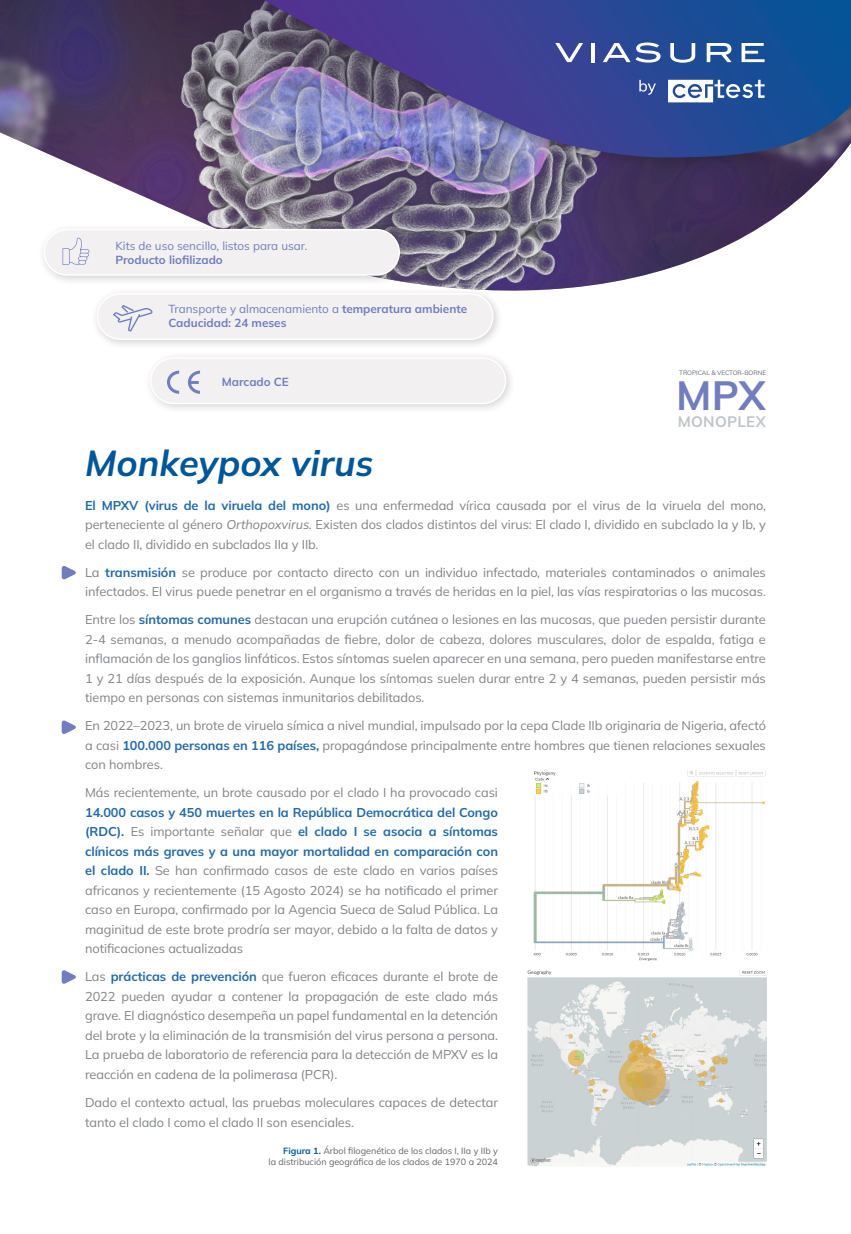
<style>
.page{position:relative;width:851px;height:1234px;background:#fff}
.page>*{position:absolute;margin:0;border:0;box-sizing:border-box;transform-origin:0 0}
.Titulo{font:700 40.65px "Mulish";color:#717dbd}
.Titulo-2{font:italic 700 36px "Mulish";color:#015698}
.Titulo-3{font:700 15.15px "Mulish";letter-spacing:.015em;color:#c0c5c9}
.Texto_general{font:12.75px/19.5px "Mulish";letter-spacing:-.005em;color:#808285;text-align:justify}
.t1{font:11.7px "Mulish";color:#717dbd}
.t2{font:700 11.7px "Mulish";color:#717dbd}
.Referencias{font:9px/10.8px "Mulish";color:#636366;text-align:right}
.t3{font:6.3px "Mulish";letter-spacing:-.01em;color:#666b70}
.s1{font-weight:700}
.s2{font-weight:700;color:#246aa7}
.s3{font-style:italic}
.s4{font-weight:700;color:#015698}
</style>
<div class="page">
<img style="left:0;top:0;width:828px;height:291px">
<div style="left:235px;top:0;width:615px;height:171px;background:#231f20;opacity:.3"></div>
<svg style="left:264px;top:0;width:586px;height:157px;background:#465598"></svg>
<svg style="left:668px;top:80px;width:96px;height:22px"></svg>
<svg style="left:639px;top:80px;width:16px;height:15px"></svg>
<svg style="left:555px;top:43px;width:28px;height:19px"></svg>
<hr style="left:591px;top:43px;width:3px;height:19px;background:#fff">
<svg style="left:602px;top:43px;width:58px;height:20px"></svg>
<svg style="left:670px;top:43px;width:25px;height:20px"></svg>
<svg style="left:706px;top:43px;width:25px;height:19px"></svg>
<svg style="left:741px;top:43px;width:23px;height:19px"></svg>
<div style="left:38px;top:223px;width:372px;height:63px;background:#231f20;opacity:.2"></div>
<div style="left:44px;top:230px;width:355px;height:45px;background:#f2f0f0;border-radius:23px"></div>
<div style="left:44px;top:229px;width:356px;height:47px;border:2px solid #fff;border-radius:23px"></div>
<svg style="left:62px;top:237px;width:27px;height:28px"></svg>
<div style="left:91px;top:287px;width:412px;height:63px;background:#231f20;opacity:.2"></div>
<div style="left:97px;top:294px;width:395px;height:45px;background:#f2f0f0;border-radius:23px"></div>
<div style="left:97px;top:293px;width:396px;height:47px;border:2px solid #fff;border-radius:23px"></div>
<svg style="left:113px;top:305px;width:40px;height:26px"></svg>
<div style="left:144px;top:351px;width:372px;height:63px;background:#231f20;opacity:.2"></div>
<div style="left:151px;top:358px;width:354px;height:45px;background:#f2f0f0;border-radius:23px"></div>
<div style="left:150px;top:357px;width:356px;height:47px;border:2px solid #fff;border-radius:23px"></div>
<svg style="left:167px;top:370px;width:12px;height:24px"></svg>
<svg style="left:188px;top:370px;width:12px;height:24px"></svg>
<svg style="left:62px;top:566px;width:14px;height:14px"></svg>
<svg style="left:62px;top:720px;width:14px;height:14px"></svg>
<svg style="left:62px;top:970px;width:14px;height:14px"></svg>
<img style="left:533px;top:770px;width:233px;height:191px">
<img style="left:527px;top:969px;width:241px;height:198px">
<p class="t1" style="left:115px;top:238px;width:193px">Kits de uso sencillo, listos para usar.</p>
<p class="t2" style="left:115px;top:252px;width:109px">Producto liofilizado</p>
<p class="t1" style="left:168px;top:301px;width:300px">Transporte y almacenamiento a <span class="s1">temperatura ambiente</span></p>
<p class="t2" style="left:168px;top:315px;width:119px">Caducidad: 24 meses</p>
<p class="t2" style="left:222px;top:373px;width:69px">Marcado CE</p>
<p class="Titulo-2" style="left:85px;top:439px;width:290px">Monkeypox virus</p>
<p class="t3" style="left:679px;top:368px;width:88px">TROPICAL &amp; VECTOR-BORNE</p>
<p class="Titulo" style="left:676px;top:367px;width:91px">MPX</p>
<p class="Titulo-3" style="left:677px;top:411px;width:90px">MONOPLEX</p>
<p class="Texto_general" style="left:85px;top:495px;width:682px"><span class="s2">El MPXV (virus de la viruela del mono)</span> es una enfermedad vírica causada por el virus de la viruela del mono, perteneciente al género <span class="s3">Orthopoxvirus.</span> Existen dos clados distintos del virus: El clado I, dividido en subclado Ia y Ib, y el clado II, dividido en subclados IIa y IIb.</p>
<p class="Texto_general" style="left:85px;top:562px;width:682px">La <span class="s2">transmisión</span> se produce por contacto directo con un individuo infectado, materiales contaminados o animales infectados. El virus puede penetrar en el organismo a través de heridas en la piel, las vías respiratorias o las mucosas.</p>
<p class="Texto_general" style="left:85px;top:609px;width:682px">Entre los <span class="s2">síntomas comunes</span> destacan una erupción cutánea o lesiones en las mucosas, que pueden persistir durante 2-4 semanas, a menudo acompañadas de fiebre, dolor de cabeza, dolores musculares, dolor de espalda, fatiga e inflamación de los ganglios linfáticos. Estos síntomas suelen aparecer en una semana, pero pueden manifestarse entre 1 y 21 días después de la exposición. Aunque los síntomas suelen durar entre 2 y 4 semanas, pueden persistir más tiempo en personas con sistemas inmunitarios debilitados.</p>
<p class="Texto_general" style="left:85px;top:715px;width:682px">En 2022–2023, un brote de viruela símica a nivel mundial, impulsado por la cepa Clade IIb originaria de Nigeria, afectó a casi <span class="s2">100.000 personas en 116 países,</span> propagándose principalmente entre hombres que tienen relaciones sexuales con hombres.</p>
<p class="Texto_general" style="left:85px;top:782px;width:414px">Más recientemente, un brote causado por el clado I ha provocado casi <span class="s2">14.000 casos y 450 muertes en la República Democrática del Congo (RDC).</span> Es importante señalar que <span class="s2">el clado I se asocia a síntomas clínicos más graves y a una mayor mortalidad en comparación con el clado II.</span> Se han confirmado casos de este clado en varios países africanos y recientemente (15 Agosto 2024) se ha notificado el primer caso en Europa, confirmado por la Agencia Sueca de Salud Pública. La maginitud de este brote prodría ser mayor, debido a la falta de datos y notificaciones actualizadas</p>
<p class="Texto_general" style="left:85px;top:966px;width:414px">Las <span class="s2">prácticas de prevención</span> que fueron eficaces durante el brote de 2022 pueden ayudar a contener la propagación de este clado más grave. El diagnóstico desempeña un papel fundamental en la detención del brote y la eliminación de la transmisión del virus persona a persona.<br>La prueba de laboratorio de referencia para la detección de MPXV es la reacción en cadena de la polimerasa (PCR).</p>
<p class="Texto_general" style="left:85px;top:1092px;width:414px">Dado el contexto actual, las pruebas moleculares capaces de detectar tanto el clado I como el clado II son esenciales.</p>
<p class="Referencias" style="left:268px;top:1144px;width:231px"><span class="s4">Figura 1.</span> Árbol filogenético de los clados I, IIa y IIb y<br>la distribución geográfica de los clados de 1970 a 2024</p>
</div>
